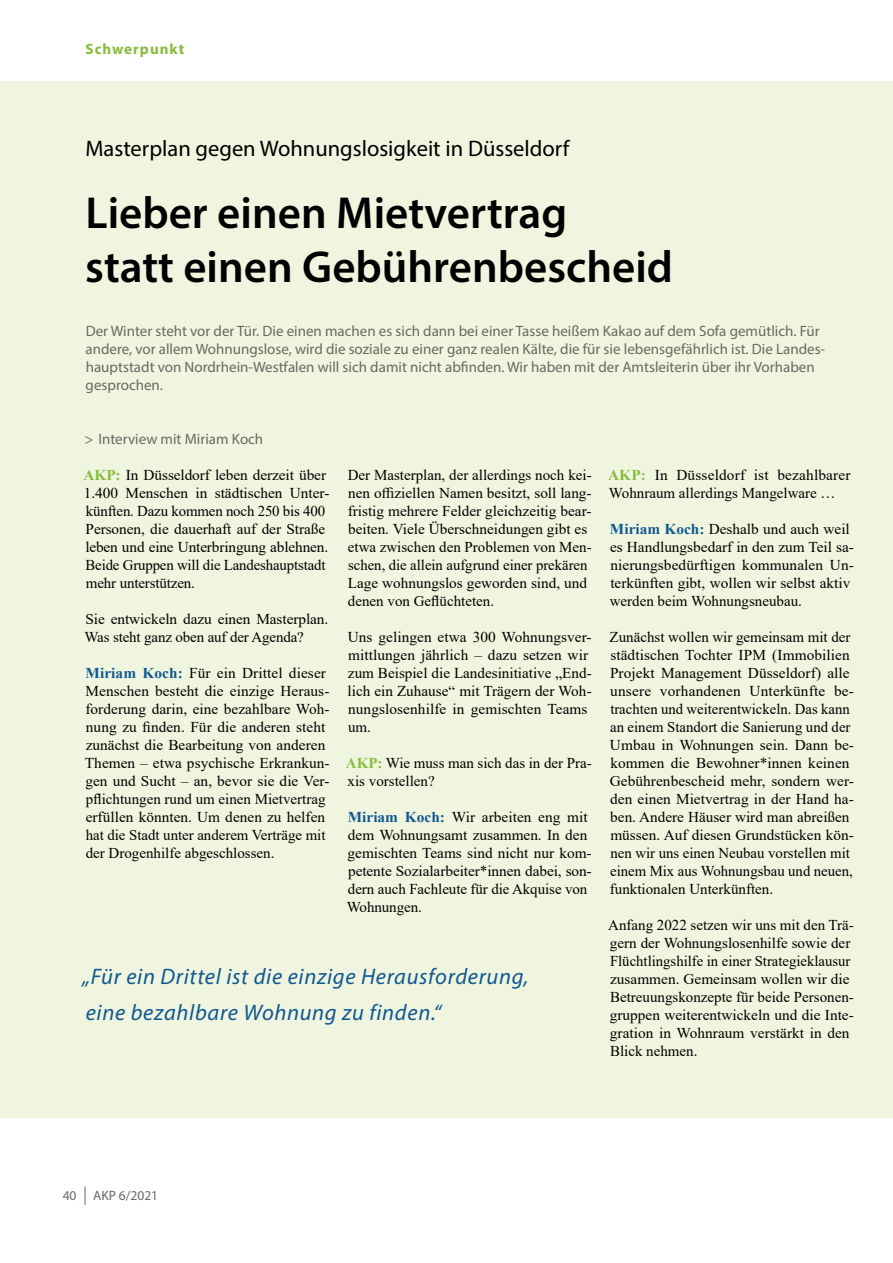
<style>
.page{position:relative;width:893px;height:1263px;background:#fff}
.page>*{position:absolute;margin:0;border:0;box-sizing:border-box;transform-origin:0 0}
.t1{font:600 45px/54px "Myriad Pro";color:#000}
.t2{font:italic 22.5px/36px "Myriad Pro";letter-spacing:.03em;color:#115892}
.t3{font:22.5px "Myriad Pro";color:#000}
.t4{font:15px/18px "Times New Roman";color:#000}
.t5{font:15px/18px "Myriad Pro";color:#6a6864}
.t6{font:700 15px "Myriad Pro";letter-spacing:.07em;color:#87bb3e}
.t7{font:13.5px "Myriad Pro";color:#6a6864}
.s1{font-weight:700;color:#87bb3e}
.s2{font-weight:700;color:#115892}
</style>
<div class="page">
<svg style="left:85px;top:1186px;width:1px;height:19px"></svg>
<div style="left:0;top:81px;width:893px;height:1037px;background:#eff5de"></div>
<p class="t6" style="left:85px;top:39px;width:100px">Schwerpunkt</p>
<h2 class="t3" style="left:85px;top:134px;width:486px">Masterplan gegen Wohnungslosigkeit in Düsseldorf</h2>
<h1 class="t1" style="left:85px;top:184px;width:589px">Lieber einen Mietvertrag<br>statt einen Gebührenbescheid</h1>
<p class="t5" style="left:85px;top:321px;width:741px">Der Winter steht vor der Tür. Die einen machen es sich dann bei einer Tasse heißem Kakao auf dem Sofa gemütlich. Für andere, vor allem Wohnungslose, wird die soziale zu einer ganz realen Kälte, die für sie lebensgefährlich ist. Die Landes&shy;hauptstadt von Nordrhein-Westfalen will sich damit nicht abfinden. Wir haben mit der Amtsleiterin über ihr Vorhaben gesprochen.</p>
<p class="t5" style="left:85px;top:429px;width:180px">&gt; Interview mit Miriam Koch</p>
<p class="t4" style="left:84px;top:465px;width:247px"><span class="s1">AKP:</span> In Düsseldorf leben derzeit über 1.400 Menschen in städtischen Unter&shy;künften. Dazu kommen noch 250 bis 400<br>Personen, die dauerhaft auf der Straße leben und eine Unterbringung ablehnen.<br>Beide Gruppen will die Landeshauptstadt mehr unterstützen.</p>
<p class="t4" style="left:84px;top:609px;width:245px">Sie entwickeln dazu einen Masterplan.<br>Was steht ganz oben auf der Agenda?</p>
<p class="t4" style="left:85px;top:663px;width:246px"><span class="s2">Miriam Koch:</span> Für ein Drittel dieser Menschen besteht die einzige Heraus&shy;forderung darin, eine bezahlbare Woh&shy;nung zu finden. Für die anderen steht zunächst die Bearbeitung von anderen Themen – etwa psychische Erkrankun&shy;gen und Sucht – an, bevor sie die Ver&shy;pflichtungen rund um einen Mietvertrag erfüllen könnten. Um denen zu helfen hat die Stadt unter anderem Verträge mit der Drogenhilfe abgeschlossen.</p>
<p class="t4" style="left:348px;top:465px;width:246px">Der Masterplan, der allerdings noch kei&shy;nen offiziellen Namen besitzt, soll lang&shy;fristig mehrere Felder gleichzeitig bear&shy;beiten. Viele Überschneidungen gibt es etwa zwischen den Problemen von Men&shy;schen, die allein aufgrund einer prekären Lage wohnungslos geworden sind, und denen von Geflüchteten.</p>
<p class="t4" style="left:348px;top:627px;width:246px">Uns gelingen etwa 300 Wohnungsver&shy;mittlungen jährlich – dazu setzen wir zum Beispiel die Landesinitiative „End&shy;lich ein Zuhause“ mit Trägern der Woh&shy;nungslosenhilfe in gemischten Teams um.</p>
<p class="t4" style="left:346px;top:753px;width:247px"><span class="s1">AKP:</span> Wie muss man sich das in der Pra&shy;xis vorstellen?</p>
<p class="t4" style="left:347px;top:807px;width:247px"><span class="s2">Miriam Koch:</span> Wir arbeiten eng mit dem Wohnungsamt zusammen. In den gemischten Teams sind nicht nur kom&shy;petente Sozialarbeiter*innen dabei, son&shy;dern auch Fachleute für die Akquise von<br>Wohnungen.</p>
<h2 class="t2" style="left:82px;top:958px;width:448px">„Für ein Drittel ist die einzige Herausforderung, eine bezahlbare Wohnung zu finden.“</h2>
<p class="t4" style="left:608px;top:465px;width:244px"><span class="s1">AKP:</span> In Düsseldorf ist bezahlbarer<br>Wohnraum allerdings Mangelware …</p>
<p class="t4" style="left:610px;top:519px;width:246px"><span class="s2">Miriam Koch:</span> Deshalb und auch weil es Handlungsbedarf in den zum Teil sa&shy;nierungsbedürftigen kommunalen Un&shy;terkünften gibt, wollen wir selbst aktiv werden beim Wohnungsneubau.</p>
<p class="t4" style="left:610px;top:627px;width:246px">Zunächst wollen wir gemeinsam mit der städtischen Tochter IPM (Immobilien Projekt Management Düsseldorf) alle unsere vorhandenen Unterkünfte be&shy;trachten und weiterentwickeln. Das kann an einem Standort die Sanierung und der Umbau in Wohnungen sein. Dann be&shy;kommen die Bewohner*innen keinen Gebührenbescheid mehr, sondern wer&shy;den einen Mietvertrag in der Hand ha&shy;ben. Andere Häuser wird man abreißen müssen. Auf diesen Grundstücken kön&shy;nen wir uns einen Neubau vorstellen mit einem Mix aus Wohnungsbau und neuen, funktionalen Unterkünften.</p>
<p class="t4" style="left:608px;top:915px;width:247px">Anfang 2022 setzen wir uns mit den Trä&shy;gern der Wohnungslosenhilfe sowie der Flüchtlingshilfe in einer Strategieklausur zusammen. Gemeinsam wollen wir die Betreuungskonzepte für beide Personen&shy;gruppen weiterentwickeln und die Inte&shy;gration in Wohnraum verstärkt in den Blick nehmen.</p>
<p class="t7" style="left:63px;top:1187px;width:15px">40</p>
<p class="t7" style="left:93px;top:1187px;width:66px">AKP 6/2021</p>
</div>
